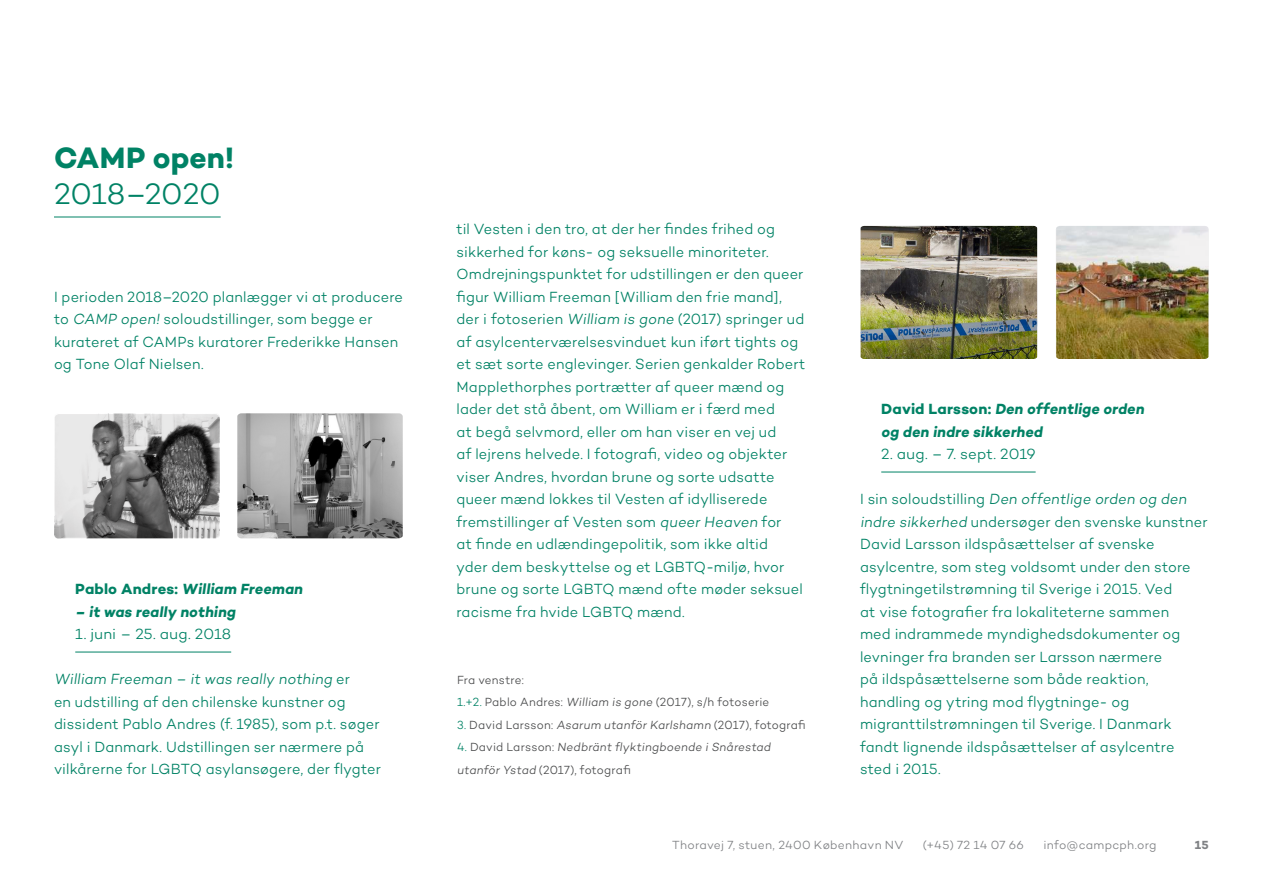
<style>
.page{position:relative;width:1263px;height:893px;background:#fff}
.page>*{position:absolute;margin:0;border:0;box-sizing:border-box;transform-origin:0 0}
.t1{font:700 30px "Campton";color:#008265}
.t2{font:300 30px "Campton";letter-spacing:-.01em;color:#008265}
.t3{font:300 15px/22.5px "Campton";letter-spacing:.01em;color:#008265;scale:.96 1}
.t4{font:700 15px/22.5px "Campton";letter-spacing:.01em;color:#008265}
.t5{font:300 15px "Campton";letter-spacing:.01em;color:#008265}
.t6{font:700 15px "Campton";letter-spacing:.01em;color:#008265;scale:.96 1}
.t7{font:300 12px/22.5px "Campton";letter-spacing:.02em;color:#4b4c4d;scale:.96 1}
.t8{font:300 12px "Campton";letter-spacing:.02em;color:#808285}
.t9{font:700 12px "Campton";color:#808285}
.s1{color:#008265}
</style>
<div class="page">
<hr style="left:54px;top:217px;width:167px;height:1px;background:#008265">
<hr style="left:75px;top:652px;width:156px;height:1px;background:#008265">
<hr style="left:881px;top:472px;width:155px;height:1px;background:#008265">
<img style="left:237px;top:413px;width:166px;height:125px">
<img style="left:54px;top:413px;width:166px;height:125px">
<svg style="left:55px;top:414px;width:164px;height:124px;background:#909090"></svg>
<img style="left:860px;top:226px;width:178px;height:133px;border-radius:4px">
<img style="left:1056px;top:226px;width:153px;height:133px;border-radius:4px">
<h1 class="t1" style="left:54px;top:145px;width:181px">CAMP open!</h1>
<h1 class="t2" style="left:54px;top:181px;width:168px">2018–2020</h1>
<p class="t3" style="left:54px;top:286px;width:365px">I perioden 2018–2020 planlægger vi at producere to CAMP open! soloudstillinger, som begge er kurateret af CAMPs kuratorer Frederikke Hansen og Tone Olaf Nielsen.</p>
<p class="t4" style="left:75px;top:579px;width:231px">Pablo Andres: William Freeman</p>
<p class="t6" style="left:75px;top:605px;width:171px">– it was really nothing</p>
<p class="t5" style="left:75px;top:628px;width:157px">1. juni – 25. aug. 2018</p>
<p class="t3" style="left:54px;top:669px;width:342px">William Freeman – it was really nothing er<br>en udstilling af den chilenske kunstner og dissident Pablo Andres (f. 1985), som p.t. søger asyl i Danmark. Udstillingen ser nærmere på vilkårerne for LGBTQ asylansøgere, der flygter</p>
<p class="t3" style="left:456px;top:219px;width:365px">til Vesten i den tro, at der her findes frihed og sikkerhed for køns- og seksuelle minoriteter.<br>Omdrejningspunktet for udstillingen er den queer figur William Freeman [William den frie mand], der i fotoserien William is gone (2017) springer ud af asylcenterværelsesvinduet kun iført tights og et sæt sorte englevinger. Serien genkalder Robert Mapplethorphes portrætter af queer mænd og lader det stå åbent, om William er i færd med<br>at begå selvmord, eller om han viser en vej ud<br>af lejrens helvede. I fotografi, video og objekter viser Andres, hvordan brune og sorte udsatte queer mænd lokkes til Vesten af idylliserede fremstillinger af Vesten som queer Heaven for<br>at finde en udlændingepolitik, som ikke altid<br>yder dem beskyttelse og et LGBTQ-miljø, hvor brune og sorte LGBTQ mænd ofte møder seksuel racisme fra hvide LGBTQ mænd.</p>
<p class="t7" style="left:457px;top:669px;width:327px">Fra venstre:<br><span class="s1">1.+2.</span> Pablo Andres: William is gone (2017), s/h fotoserie</p>
<p class="t7" style="left:457px;top:714px;width:365px"><span class="s1">3.</span> David Larsson: Asarum utanför Karlshamn (2017), fotografi<br><span class="s1">4 .</span> David Larsson: Nedbränt flyktingboende i Snårestad utanför Ystad (2017), fotografi</p>
<p class="t4" style="left:881px;top:399px;width:266px">David Larsson: Den offentlige orden og den indre sikkerhed</p>
<p class="t5" style="left:881px;top:448px;width:156px">2. aug. – 7. sept. 2019</p>
<p class="t3" style="left:860px;top:489px;width:364px">I sin soloudstilling Den offentlige orden og den indre sikkerhed undersøger den svenske kunstner David Larsson ildspåsættelser af svenske asylcentre, som steg voldsomt under den store flygtningetilstrømning til Sverige i 2015. Ved<br>at vise fotografier fra lokaliteterne sammen<br>med indrammede myndighedsdokumenter og levninger fra branden ser Larsson nærmere<br>på ildspåsættelserne som både reaktion, handling og ytring mod flygtninge- og migranttilstrømningen til Sverige. I Danmark fandt lignende ildspåsættelser af asylcentre sted i 2015.</p>
<p class="t8" style="left:672px;top:840px;width:233px">Thoravej 7, stuen, 2400 København NV</p>
<p class="t8" style="left:923px;top:840px;width:102px">(+45) 72 14 07 66</p>
<p class="t8" style="left:1043px;top:840px;width:115px">info@campcph.org</p>
<p class="t9" style="left:1195px;top:840px;width:16px">15</p>
</div>
